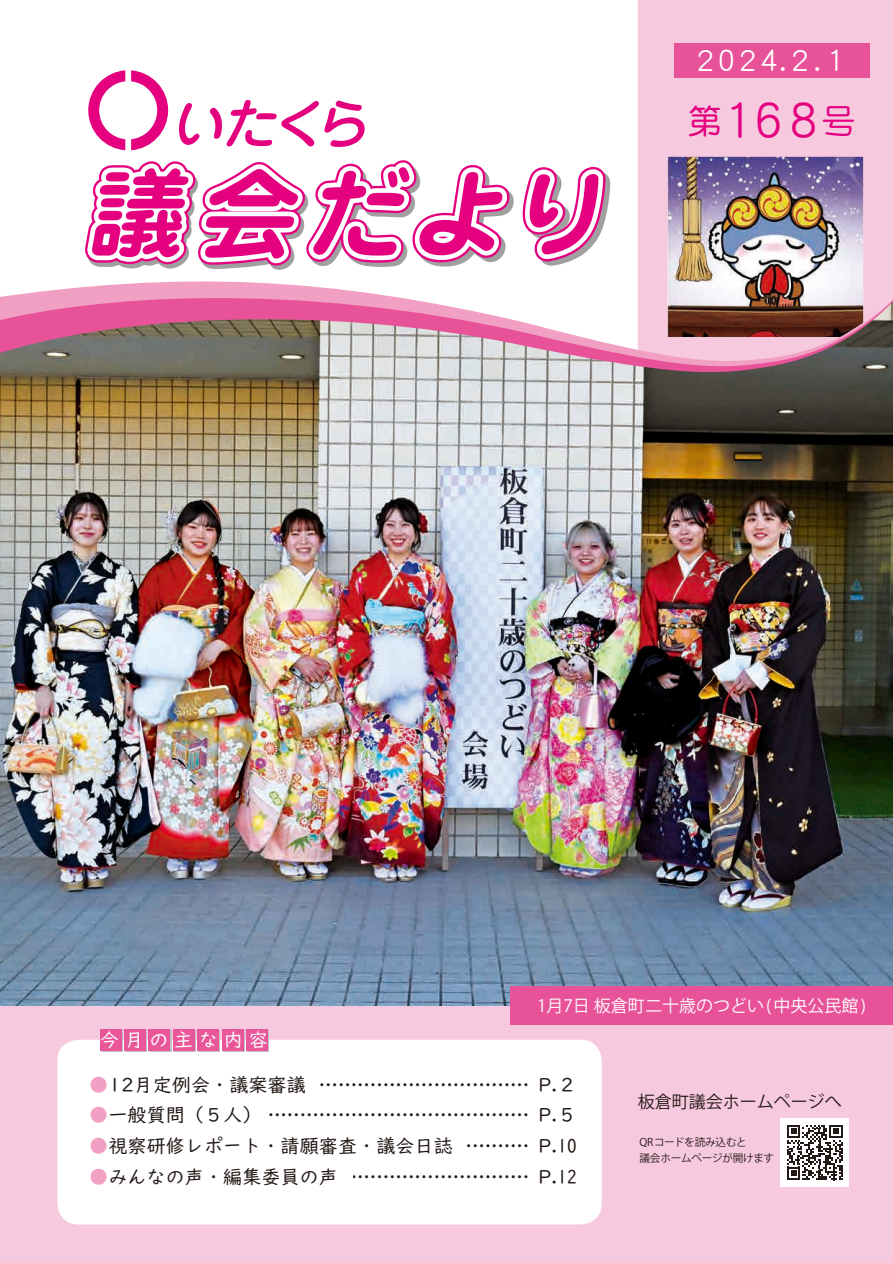
<style>
.page{position:relative;width:893px;height:1263px;background:#fff}
.page>*{position:absolute;margin:0;border:0;box-sizing:border-box;transform-origin:0 0}
.t1{font:500 47.85px "DFP Maru Gothic CID";color:#e4007f}
.t2{font:500 34.05px "DFP Maru Gothic CID";color:#e4007f}
.t3{font:500 28.65px "DFP Maru Gothic CID";color:#fff}
.t4{font:19.2px "UD Digi Kyokasho Pro";color:#231916}
.t5{font:19.2px "UD Digi Kyokasho Pro";letter-spacing:.295em;color:#fff}
.t6{font:16.95px "Koz Go Pro";color:#fff}
.t7{font:16.95px "Koz Go Pro";color:#231916}
.t8{font:10.65px/15.9px "Koz Go Pro";letter-spacing:-.025em;color:#231916}
.s1{color:#f19fc2}
</style>
<div class="page">
<div style="left:0;top:915px;width:893px;height:348px;background:#f7c9de"></div>
<div style="left:57px;top:1040px;width:545px;height:184px;background:#fff;border-radius:21px"></div>
<div style="left:781px;top:1118px;width:68px;height:68px;background:#fff"></div>
<svg style="left:787px;top:1125px;width:55px;height:55px"></svg>
<div style="left:101px;top:1030px;width:21px;height:21px;background:#e95699"></div>
<svg style="left:125px;top:1030px;width:22px;height:21px"></svg>
<svg style="left:150px;top:1030px;width:21px;height:21px"></svg>
<svg style="left:174px;top:1030px;width:22px;height:21px"></svg>
<svg style="left:199px;top:1030px;width:21px;height:21px"></svg>
<div style="left:223px;top:1030px;width:21px;height:21px;background:#e95699"></div>
<svg style="left:248px;top:1030px;width:21px;height:21px"></svg>
<div style="left:100px;top:1029px;width:21px;height:21px;background:#e95699"></div>
<div style="left:124px;top:1029px;width:22px;height:21px;background:#e95699"></div>
<div style="left:149px;top:1029px;width:21px;height:21px;background:#e95699"></div>
<div style="left:173px;top:1029px;width:22px;height:21px;background:#e95699"></div>
<div style="left:198px;top:1029px;width:21px;height:21px;background:#e95699"></div>
<div style="left:222px;top:1029px;width:21px;height:21px;background:#e95699"></div>
<div style="left:247px;top:1029px;width:21px;height:21px;background:#e95699"></div>
<img style="left:0;top:377px;width:893px;height:629px">
<div style="left:638px;top:0;width:255px;height:270px;background:#f7c9de"></div>
<svg style="left:88px;top:70px;width:37px;height:80px"></svg>
<svg style="left:131px;top:70px;width:37px;height:80px"></svg>
<svg style="left:179px;top:100px;width:186px;height:47px"></svg>
<svg style="left:85px;top:160px;width:525px;height:110px"></svg>
<svg style="left:92px;top:168px;width:100px;height:94px"></svg>
<svg style="left:204px;top:169px;width:98px;height:94px"></svg>
<svg style="left:313px;top:167px;width:194px;height:93px"></svg>
<svg style="left:527px;top:174px;width:77px;height:85px"></svg>
<div style="left:674px;top:44px;width:196px;height:34px;background:#e85298"></div>
<img style="left:668px;top:157px;width:195px;height:113px">
<div style="left:510px;top:986px;width:383px;height:39px;background:#e85298"></div>
<svg style="left:638px;top:270px;width:255px;height:11px"></svg>
<svg style="left:0;top:281px;width:893px;height:96px"></svg>
<h3 class="t3" style="left:691px;top:46px;width:159px">２０２４.２.１</h3>
<h2 class="t2" style="left:821px;top:102px;width:36px">号</h2>
<h1 class="t1" style="left:713px;top:95px;width:116px">１６８</h1>
<h2 class="t2" style="left:688px;top:102px;width:36px">第</h2>
<p class="t6" style="left:537px;top:995px;width:330px">月1 日7 板倉町二十歳のつどい( 中央公民館 (</p>
<p class="t5" style="left:100px;top:1024px;width:169px">今月の主な内容</p>
<p class="t4" style="left:89px;top:1068px;width:442px"><span class="s1">●</span>12月定例会・議案審議… ……………………………</p>
<p class="t4" style="left:89px;top:1099px;width:442px"><span class="s1">●</span>一般質問（５人）… ……………………………………</p>
<p class="t4" style="left:538px;top:1068px;width:40px">P.２</p>
<p class="t4" style="left:538px;top:1099px;width:40px">P.５</p>
<p class="t7" style="left:638px;top:1091px;width:206px">板倉町議会ホームページへ</p>
<p class="t4" style="left:89px;top:1130px;width:442px"><span class="s1">●</span>視察研修レポート・請願審査・議会日誌…………</p>
<p class="t4" style="left:538px;top:1130px;width:40px">P.10</p>
<p class="t8" style="left:639px;top:1134px;width:136px">QRコードを読み込むと<br>議会ホームページが開けます</p>
<p class="t4" style="left:89px;top:1161px;width:442px"><span class="s1">●</span>みんなの声・編集委員の声……………………………</p>
<p class="t4" style="left:538px;top:1161px;width:40px">P.12</p>
</div>
